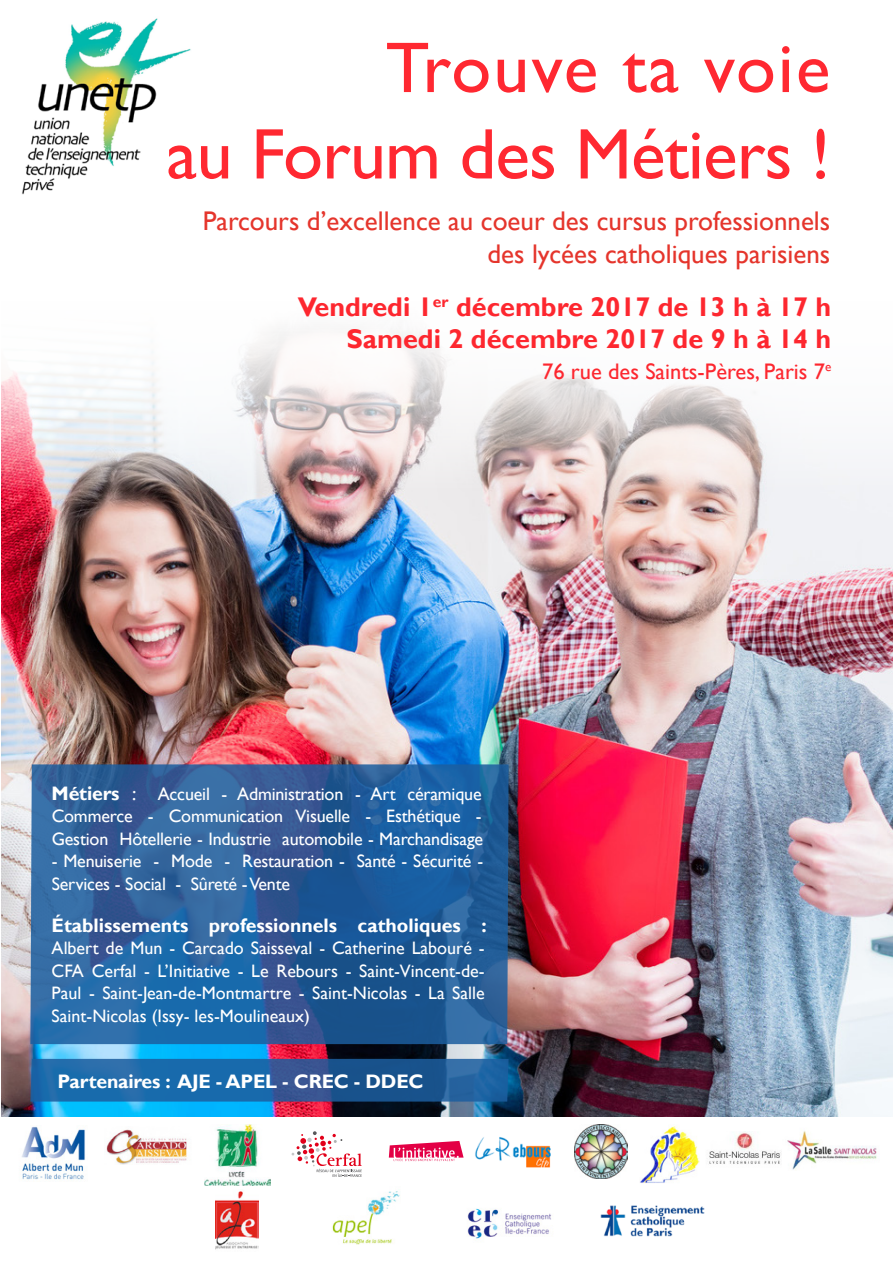
<style>
.page{position:relative;width:893px;height:1263px;background:#fff}
.page>*{position:absolute;margin:0;border:0;box-sizing:border-box;transform-origin:0 0}
.t1{font:72px/86.4px "Gill Sans";letter-spacing:-.01em;color:#ff2831;text-align:right}
.t2{font:27px/32.4px "Gill Sans";color:#e5352c;text-align:right}
.t3{font:700 27px/32.4px "Gill Sans";color:#fd272f;text-align:right}
.t4{font:22.5px "Gill Sans";color:#fd272f}
.t5{font:700 19.5px "Gill Sans";color:#fff}
.t6{font:18px/22.5px "Gill Sans";letter-spacing:-.01em;color:#fff;text-align:justify}
.s1{font-weight:700;font-size:19.5px}
.s2{font-size:19.5px}
</style>
<div class="page">
<img style="left:2px;top:331px;width:891px;height:785px">
<svg style="left:30px;top:764px;width:479px;height:280px;background:#28609b"></svg>
<img style="left:22px;top:18px;width:169px;height:177px">
<svg style="left:30px;top:1059px;width:479px;height:42px;background:#1f619f"></svg>
<img style="left:22px;top:1126px;width:63px;height:54px">
<img style="left:106px;top:1129px;width:81px;height:36px">
<img style="left:204px;top:1125px;width:66px;height:60px">
<svg style="left:291px;top:1131px;width:71px;height:46px"></svg>
<svg style="left:389px;top:1141px;width:75px;height:20px"></svg>
<img style="left:475px;top:1137px;width:76px;height:31px">
<img style="left:574px;top:1125px;width:54px;height:53px">
<img style="left:640px;top:1126px;width:60px;height:57px">
<img style="left:709px;top:1132px;width:72px;height:32px">
<img style="left:787px;top:1131px;width:90px;height:39px">
<img style="left:215px;top:1191px;width:43px;height:59px">
<img style="left:332px;top:1191px;width:68px;height:54px">
<img style="left:600px;top:1205px;width:105px;height:32px">
<img style="left:467px;top:1208px;width:84px;height:31px">
<p class="t1" style="left:167px;top:26px;width:665px">Trouve ta voie<br>au Forum des Métiers !</p>
<p class="t2" style="left:203px;top:206px;width:629px">Parcours d’excellence au coeur des cursus professionnels des lycées catholiques parisiens</p>
<p class="t3" style="left:298px;top:291px;width:535px">Vendredi 1<sup>er</sup> décembre 2017 de 13 h à 17 h<br>Samedi 2 décembre 2017 de 9 h à 14 h</p>
<p class="t4" style="left:542px;top:358px;width:291px">76 rue des Saints-Pères, Paris 7<sup>e</sup></p>
<p class="t6" style="left:52px;top:783px;width:433px"><span class="s1">Métiers</span> <span class="s2">:</span> Accueil - Administration - Art céramique Commerce - Communication Visuelle - Esthétique - Gestion Hôtellerie - Industrie automobile - Marchandisage</p>
<p class="t6" style="left:52px;top:850px;width:433px">- Menuiserie - Mode - Restauration - Santé - Sécurité -<br>Services - Social - Sûreté - Vente</p>
<p class="t5" style="left:52px;top:913px;width:436px">Établissements professionnels catholiques :</p>
<p class="t6" style="left:52px;top:937px;width:434px">Albert de Mun - Carcado Saisseval - Catherine Labouré - CFA Cerfal - L’Initiative - Le Rebours - Saint-Vincent-de-Paul - Saint-Jean-de-Montmartre - Saint-Nicolas - La Salle Saint-Nicolas (Issy- les-Moulineaux)</p>
<p class="t5" style="left:58px;top:1069px;width:367px">Partenaires : AJE - APEL - CREC - DDEC</p>
</div>
